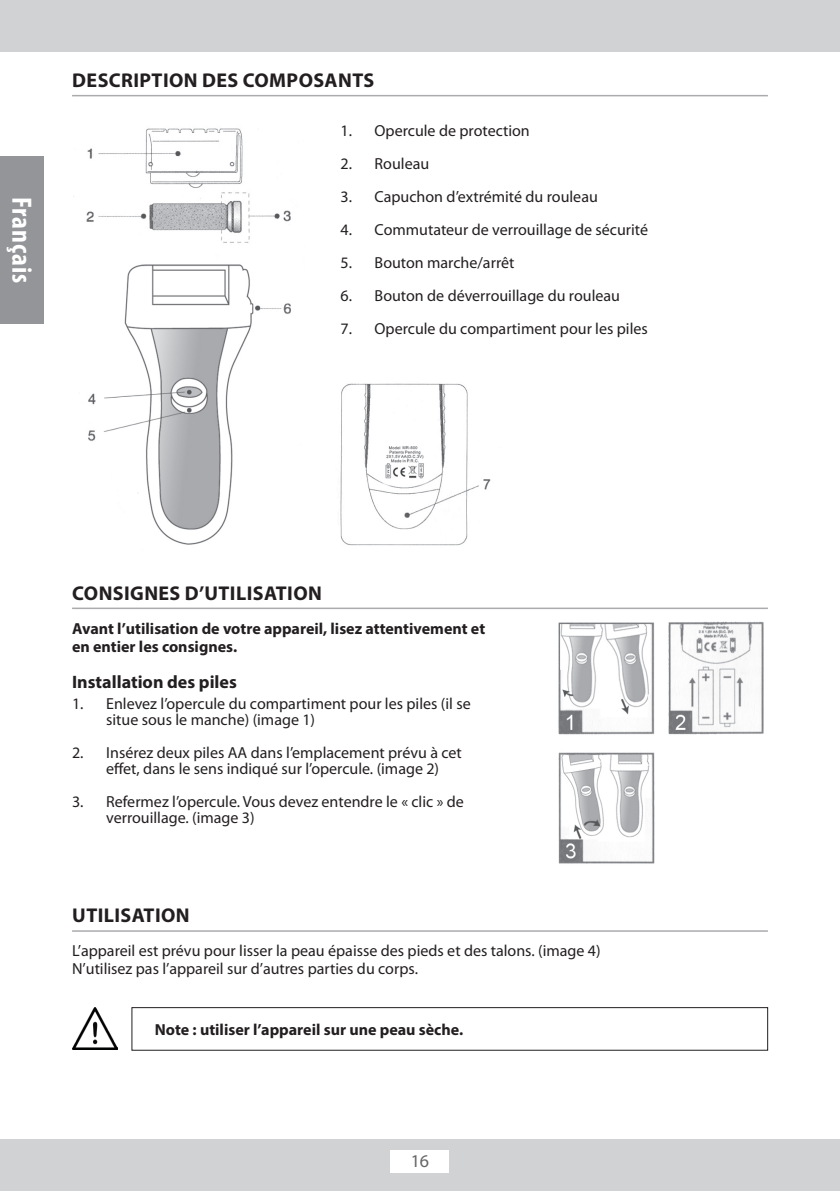
<style>
.page{position:relative;width:840px;height:1191px;background:#fff}
.page>*{position:absolute;margin:0;border:0;box-sizing:border-box;transform-origin:0 0}
.t1{font:700 condensed 28px "Myriad Pro";letter-spacing:.03em;color:#fff}
.t2{font:700 20px "Myriad Pro";letter-spacing:.02em;color:#231f20}
.t3{font:700 18px "Myriad Pro";color:#231f20}
.t4{font:18px "Myriad Pro";color:#656568}
.t5{font:16px/16px "Myriad Pro";color:#231f20}
.t6{font:700 16px/18px "Myriad Pro";color:#231f20}
</style>
<div class="page">
<div style="left:0;top:0;width:839px;height:51px;background:#d1d2d4"></div>
<div style="left:0;top:1140px;width:839px;height:51px;background:#d1d2d4"></div>
<div style="left:390px;top:1150px;width:59px;height:22px;background:#fff"></div>
<div style="left:0;top:156px;width:43px;height:167px;background:#939598"></div>
<img style="left:72px;top:1008px;width:45px;height:42px">
<hr style="left:72px;top:930px;width:695px;height:1px;background:#aaabaf">
<hr style="left:72px;top:607px;width:695px;height:2px;background:#aaabaf">
<hr style="left:72px;top:95px;width:695px;height:1px;background:#aaabaf">
<div style="left:132px;top:1007px;width:635px;height:43px;border:1px solid #231f20"></div>
<img style="left:73px;top:128px;width:218px;height:417px">
<img style="left:340px;top:383px;width:151px;height:163px">
<img style="left:558px;top:622px;width:97px;height:242px">
<img style="left:668px;top:621px;width:96px;height:114px">
<h1 class="t1" style="left:39px;top:196px;width:88px;rotate:90deg">Français</h1>
<p class="t2" style="left:72px;top:67px;width:303px">DESCRIPTION DES COMPOSANTS</p>
<p class="t5" style="left:340px;top:123px;width:191px">1. Opercule de protection</p>
<p class="t5" style="left:340px;top:156px;width:90px">2. Rouleau</p>
<p class="t5" style="left:340px;top:189px;width:259px">3. Capuchon d’extrémité du rouleau</p>
<p class="t5" style="left:340px;top:222px;width:309px">4. Commutateur de verrouillage de sécurité</p>
<p class="t5" style="left:340px;top:255px;width:175px">5. Bouton marche/arrêt</p>
<p class="t5" style="left:340px;top:288px;width:281px">6. Bouton de déverrouillage du rouleau</p>
<p class="t5" style="left:340px;top:321px;width:308px">7. Opercule du compartiment pour les piles</p>
<p class="t2" style="left:72px;top:580px;width:251px">CONSIGNES D’UTILISATION</p>
<p class="t6" style="left:72px;top:619px;width:414px">Avant l’utilisation de votre appareil, lisez attentivement et en entier les consignes.</p>
<p class="t3" style="left:72px;top:670px;width:166px">Installation des piles</p>
<p class="t5" style="left:106px;top:696px;width:366px;text-indent:-34px">1. Enlevez l’opercule du compartiment pour les piles (il se situe sous le manche) (image 1)</p>
<p class="t5" style="left:106px;top:745px;width:357px;text-indent:-34px">2. Insérez deux piles AA dans l’emplacement prévu à cet effet, dans le sens indiqué sur l’opercule. (image 2)</p>
<p class="t5" style="left:106px;top:794px;width:359px;text-indent:-34px">3. Refermez l’opercule. Vous devez entendre le « clic » de verrouillage. (image 3)</p>
<p class="t2" style="left:72px;top:902px;width:119px">UTILISATION</p>
<p class="t5" style="left:72px;top:942px;width:530px;line-height:18px">L’appareil est prévu pour lisser la peau épaisse des pieds et des talons. (image 4)<br>N’utilisez pas l’appareil sur d’autres parties du corps.</p>
<p class="t6" style="left:155px;top:1020px;width:310px">Note : utiliser l’appareil sur une peau sèche.</p>
<p class="t4" style="left:410px;top:1151px;width:20px">16</p>
</div>
